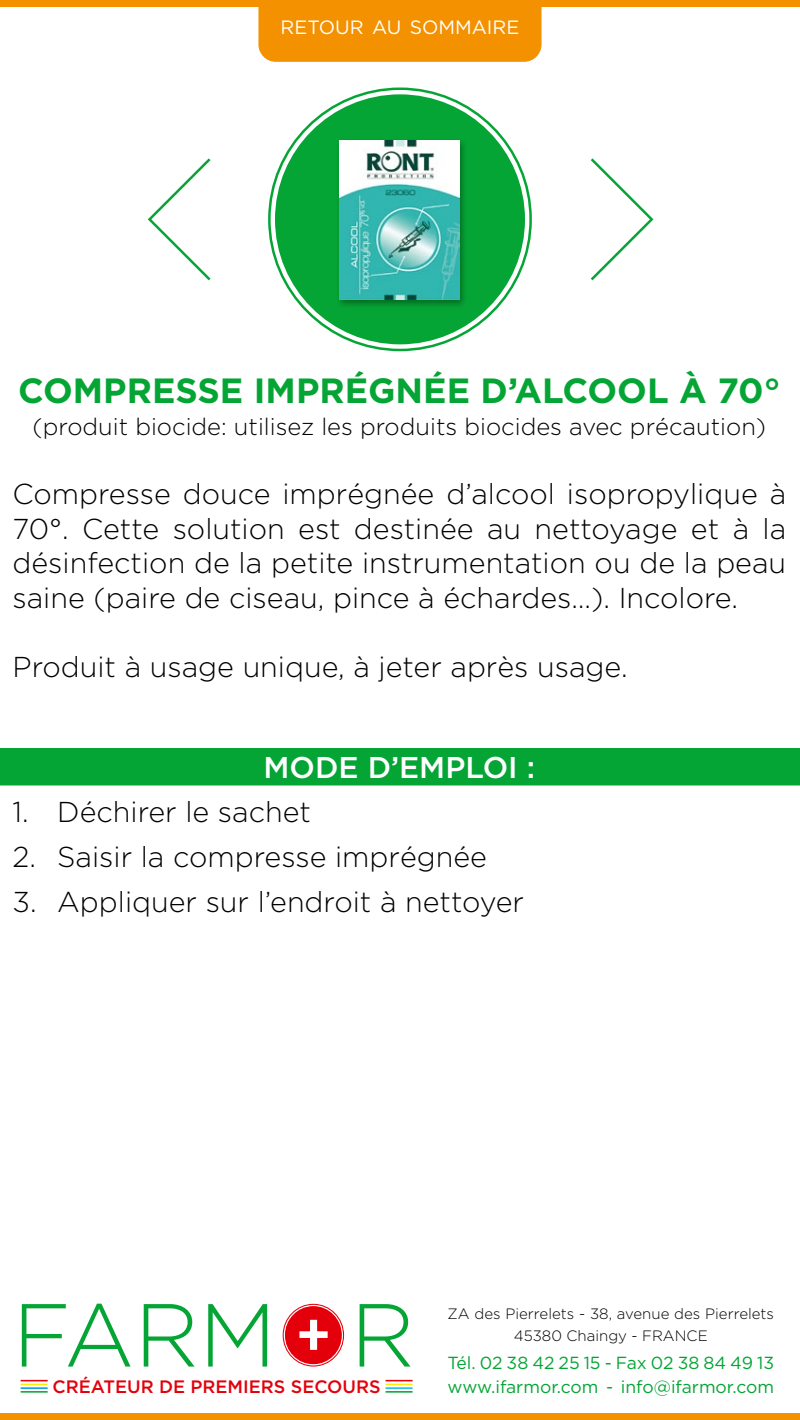
<style>
.page{position:relative;width:800px;height:1420px;background:#fff}
.page>*{position:absolute;margin:0;border:0;box-sizing:border-box;transform-origin:0 0}
.t1{font:300 89.25px "Gotham";color:#05a535}
.t2{font:700 35px "Gotham";color:#05a535}
.t3{font:500 30px "Gotham";color:#fff}
.t4{font:300 28.75px/34.5px "Gotham";color:#000;text-align:justify}
.t5{font:300 23.75px "Gotham";color:#000}
.t6{font:19.25px "Gotham";color:#fff}
.t7{font:500 18px "Gotham";color:#e3000b}
.t8{font:17.5px "Gotham";color:#05a535}
.t9{font:300 15px/21.2px "Gotham";color:#000;text-align:center}
</style>
<div class="page">
<div style="left:258px;top:6px;width:284px;height:56px;background:#f39100"></div>
<div style="left:0;top:1414px;width:800px;height:6px;background:#f39100"></div>
<div style="left:0;top:0;width:800px;height:6px;background:#f39100"></div>
<div style="left:275px;top:94px;width:250px;height:250px;background:#05a535;border-radius:50%"></div>
<svg style="left:147px;top:158px;width:64px;height:123px"></svg>
<svg style="left:590px;top:158px;width:64px;height:123px"></svg>
<div style="left:284px;top:1306px;width:58px;height:59px;background:#e3000b;border-radius:50%"></div>
<div style="left:284px;top:1305px;width:59px;height:60px;border:1px solid #fff;border-radius:50%"></div>
<svg style="left:299px;top:1319px;width:29px;height:31px"></svg>
<div style="left:283px;top:1304px;width:61px;height:63px;border:1px solid #e3000b;border-radius:50%"></div>
<hr style="left:21px;top:1387px;width:27px;height:2px;background:#009ee3">
<hr style="left:386px;top:1387px;width:27px;height:2px;background:#16bade">
<svg style="left:21px;top:1380px;width:27px;height:5px"></svg>
<svg style="left:386px;top:1380px;width:27px;height:5px"></svg>
<hr style="left:21px;top:1391px;width:27px;height:2px;background:#05a535">
<hr style="left:386px;top:1391px;width:27px;height:2px;background:#05a535">
<div style="left:0;top:748px;width:800px;height:37px;background:#05a535"></div>
<div style="left:336px;top:137px;width:131px;height:171px;background:#000;opacity:.35"></div>
<img style="left:340px;top:140px;width:119px;height:160px">
<p class="t6" style="left:281px;top:15px;width:240px">RETOUR AU SOMMAIRE</p>
<p class="t2" style="left:18px;top:367px;width:764px">COMPRESSE IMPRÉGNÉE D’ALCOOL À 70°</p>
<p class="t5" style="left:33px;top:414px;width:735px">(produit biocide: utilisez les produits biocides avec précaution)</p>
<p class="t4" style="left:12px;top:477px;width:775px">Compresse douce imprégnée d’alcool isopropylique à 70°. Cette solution est destinée au nettoyage et à la désinfection de la petite instrumentation ou de la peau saine (paire de ciseau, pince à échardes…). Incolore.</p>
<p class="t4" style="left:12px;top:649px;width:617px">Produit à usage unique, à jeter après usage.</p>
<p class="t3" style="left:264px;top:750px;width:273px">MODE D’EMPLOI :</p>
<p class="t4" style="left:12px;top:795px;width:300px">1. Déchirer le sachet</p>
<p class="t4" style="left:12px;top:839px;width:476px">2. Saisir la compresse imprégnée</p>
<p class="t4" style="left:12px;top:884px;width:513px">3. Appliquer sur l’endroit à nettoyer</p>
<h1 class="t1" style="left:13px;top:1286px;width:265px">FARM</h1>
<p class="t7" style="left:53px;top:1376px;width:330px">CRÉATEUR DE PREMIERS SECOURS</p>
<h1 class="t1" style="left:350px;top:1286px;width:66px">R</h1>
<p class="t9" style="left:448px;top:1303px;width:328px">ZA des Pierrelets - 38, avenue des Pierrelets<br>45380 Chaingy - FRANCE</p>
<p class="t8" style="left:448px;top:1352px;width:328px">Tél. 02 38 42 25 15 - Fax 02 38 84 49 13</p>
<p class="t8" style="left:448px;top:1376px;width:328px">www.ifarmor.com - info@ifarmor.com</p>
</div>
